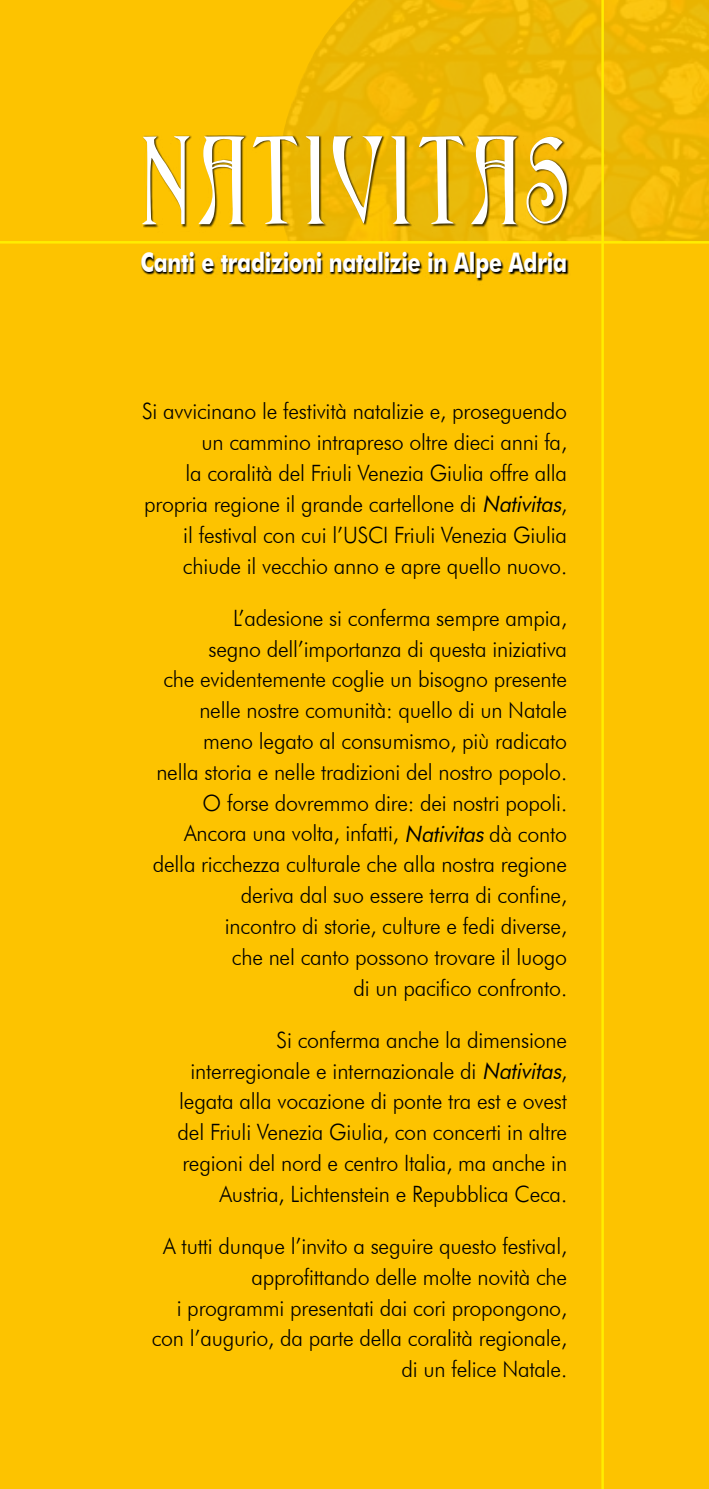
<style>
.page{position:relative;width:709px;height:1489px;background:#fff}
.page>*{position:absolute;margin:0;border:0;box-sizing:border-box;transform-origin:0 0}
.t1{font:107.75px "Ambrosia";letter-spacing:.015em;color:#fff;scale:.95 1}
.t2{font:700 27px "Futura BT";letter-spacing:-.01em;color:#fff;scale:.79 1}
.t3{font:300 22.5px/30.8px "Futura BT";letter-spacing:-.01em;color:#000;text-align:right;scale:.95 1}
.s1{font-weight:400;font-style:italic}
</style>
<div class="page">
<div style="left:0;top:0;width:709px;height:1488px;background:#fdc300"></div>
<img style="left:283px;top:0;width:426px;height:241px">
<hr style="left:0;top:241px;width:709px;height:2px;background:#ffed00">
<hr style="left:601px;top:0;width:3px;height:1488px;background:#ffed00">
<svg style="left:141px;top:252px;width:461px;height:50px"></svg>
<div style="left:143px;top:135px;width:554px;height:113px;background:#000;opacity:.75"></div>
<h1 class="t1" style="left:142px;top:125px;width:456px">NATIVITAS</h1>
<p class="t2" style="left:141px;top:246px;width:541px">Canti e tradizioni natalizie in Alpe Adria</p>
<p class="t3" style="left:142px;top:396px;width:449px">Si avvicinano le festività natalizie e, proseguendo un cammino intrapreso oltre dieci anni fa,<br>la coralità del Friuli Venezia Giulia offre alla propria regione il grande cartellone di <span class="s1">Nativitas</span>, il festival con cui l’USCI Friuli Venezia Giulia chiude il vecchio anno e apre quello nuovo.</p>
<p class="t3" style="left:153px;top:602px;width:437px">L’adesione si conferma sempre ampia,<br>segno dell’importanza di questa iniziativa<br>che evidentemente coglie un bisogno presente nelle nostre comunità: quello di un Natale meno legato al consumismo, più radicato<br>nella storia e nelle tradizioni del nostro popolo.<br>O forse dovremmo dire: dei nostri popoli.<br>Ancora una volta, infatti, <span class="s1">Nativitas</span>dà conto della ricchezza culturale che alla nostra regione deriva dal suo essere terra di confine,<br>incontro di storie, culture e fedi diverse,<br>che nel canto possono trovare il luogo<br>di un pacifico confronto.</p>
<p class="t3" style="left:178px;top:1024px;width:411px">Si conferma anche la dimensione interregionale e internazionale di <span class="s1">Nativitas</span>, legata alla vocazione di ponte tra est e ovest del Friuli Venezia Giulia, con concerti in altre regioni del nord e centro Italia, ma anche in Austria, Lichtenstein e Repubblica Ceca.</p>
<p class="t3" style="left:152px;top:1230px;width:439px">A tutti dunque l’invito a seguire questo festival, approfittando delle molte novità che<br>i programmi presentati dai cori propongono, con l’augurio, da parte della coralità regionale, di un felice Natale.</p>
</div>
